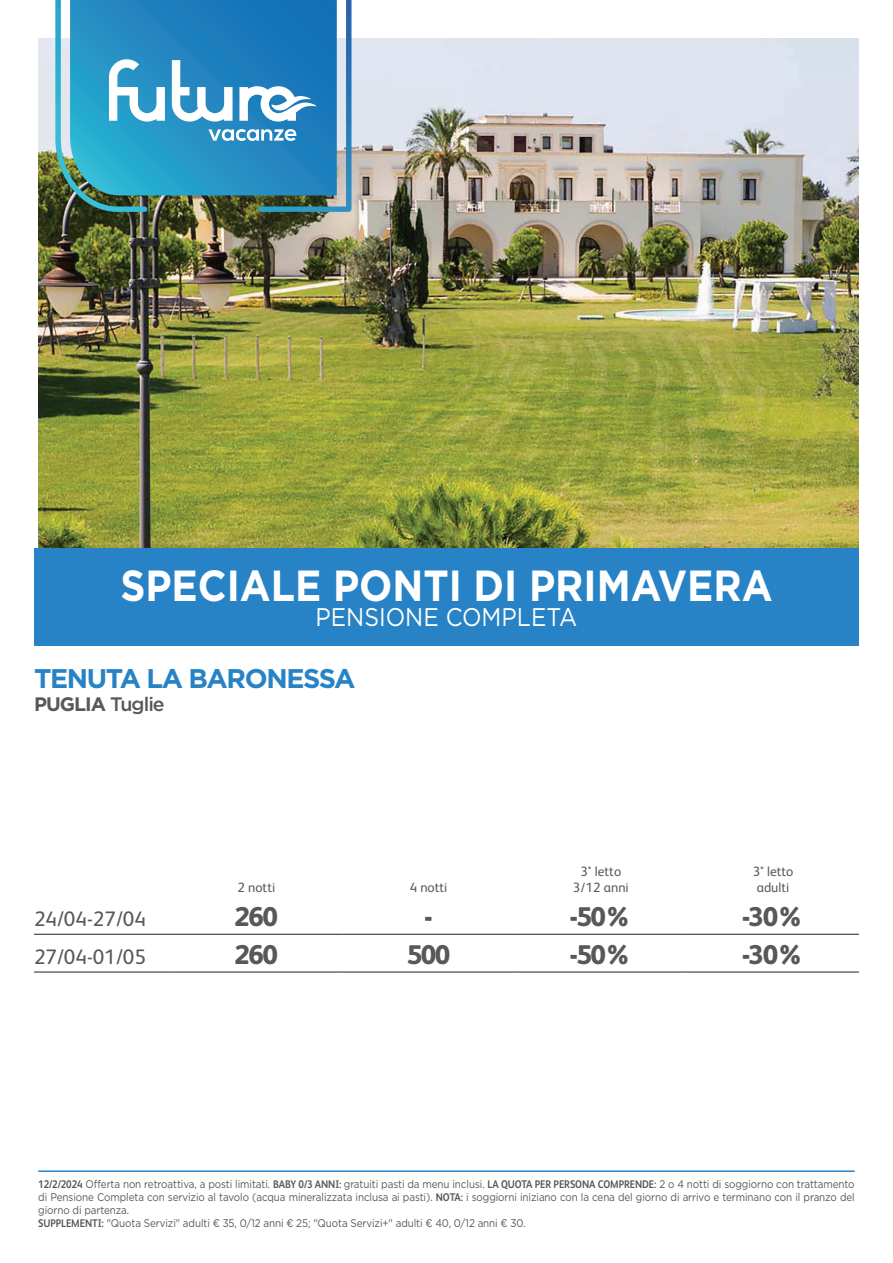
<style>
.page{position:relative;width:893px;height:1263px;background:#fff}
.page>*{position:absolute;margin:0;border:0;box-sizing:border-box;transform-origin:0 0}
.t1{font:700 43.5px "Gotham";color:#fff;scale:.9 1}
.t2{font:800 27px "FS Albert";letter-spacing:-.05em;color:#57585a}
.t3{font:700 27px "Gotham";letter-spacing:-.05em;color:#2783c5}
.t4{font:25.5px "Gotham";color:#fff;scale:.9 1}
.t5{font:21px "FS Albert";color:#57585a}
.t6{font:700 19.5px "Gotham";letter-spacing:-.05em;color:#57585a}
.t7{font:13.5px/16.2px "FS Albert";color:#57585a;text-align:center}
.t8{font:11.1px/12.9px "Gotham";letter-spacing:-.01em;color:#57585a;scale:.89 1}
.s1{font-weight:500}
.s2{font-family:"FS Albert";font-weight:700}
</style>
<div class="page">
<img style="left:38px;top:38px;width:821px;height:511px">
<div style="left:34px;top:549px;width:825px;height:97px;background:#2783c5"></div>
<hr style="left:34px;top:934px;width:136px;height:1px;background:#231f20">
<hr style="left:170px;top:934px;width:172px;height:1px;background:#231f20">
<hr style="left:342px;top:934px;width:172px;height:1px;background:#231f20">
<hr style="left:514px;top:934px;width:173px;height:1px;background:#231f20">
<hr style="left:687px;top:934px;width:172px;height:1px;background:#231f20">
<hr style="left:34px;top:972px;width:136px;height:1px;background:#231f20">
<hr style="left:170px;top:972px;width:172px;height:1px;background:#231f20">
<hr style="left:342px;top:972px;width:172px;height:1px;background:#231f20">
<hr style="left:514px;top:972px;width:173px;height:1px;background:#231f20">
<hr style="left:687px;top:972px;width:172px;height:1px;background:#231f20">
<hr style="left:38px;top:1170px;width:817px;height:2px;background:#2783c5">
<svg style="left:55px;top:0;width:297px;height:213px;background:#388fb5"></svg>
<svg style="left:109px;top:59px;width:207px;height:82px"></svg>
<h1 class="t1" style="left:120px;top:556px;width:726px">SPECIALE PONTI DI PRIMAVERA</h1>
<h3 class="t4" style="left:316px;top:601px;width:292px">PENSIONE COMPLETA</h3>
<h2 class="t3" style="left:34px;top:660px;width:323px">TENUTA LA BARONESSA</h2>
<h3 class="t6" style="left:34px;top:691px;width:132px">PUGLIA <span class="s1">Tuglie</span></h3>
<p class="t7" style="left:238px;top:879px;width:39px">2 notti</p>
<p class="t7" style="left:410px;top:879px;width:39px">4 notti</p>
<p class="t7" style="left:573px;top:863px;width:57px">3° letto<br>3/12 anni</p>
<p class="t7" style="left:753px;top:863px;width:42px">3° letto adulti</p>
<h3 class="t5" style="left:34px;top:906px;width:113px">24/04-27/04</h3>
<h2 class="t2" style="left:234px;top:900px;width:45px">260</h2>
<h2 class="t2" style="left:424px;top:900px;width:9px">-</h2>
<h2 class="t2" style="left:570px;top:900px;width:63px">-50%</h2>
<h2 class="t2" style="left:742px;top:900px;width:63px">-30%</h2>
<h3 class="t5" style="left:34px;top:944px;width:113px">27/04-01/05</h3>
<h2 class="t2" style="left:234px;top:938px;width:45px">260</h2>
<h2 class="t2" style="left:407px;top:938px;width:45px">500</h2>
<h2 class="t2" style="left:570px;top:938px;width:63px">-50%</h2>
<h2 class="t2" style="left:742px;top:938px;width:63px">-30%</h2>
<p class="t8" style="left:38px;top:1177px;width:919px"><span class="s2">12/2/2024</span> Offerta non retroattiva, a posti limitati. <span class="s2">BABY 0/3 ANNI:</span> gratuiti pasti da menu inclusi. <span class="s2">LA QUOTA PER PERSONA COMPRENDE:</span> 2 o 4 notti di soggiorno con trattamento di Pensione Completa con servizio al tavolo (acqua mineralizzata inclusa ai pasti). <span class="s2">NOTA:</span> i soggiorni iniziano con la cena del giorno di arrivo e terminano con il pranzo del giorno di partenza.<br><span class="s2">SUPPLEMENTI:</span> "Quota Servizi" adulti € 35, 0/12 anni € 25; "Quota Servizi+" adulti € 40, 0/12 anni € 30.</p>
</div>
